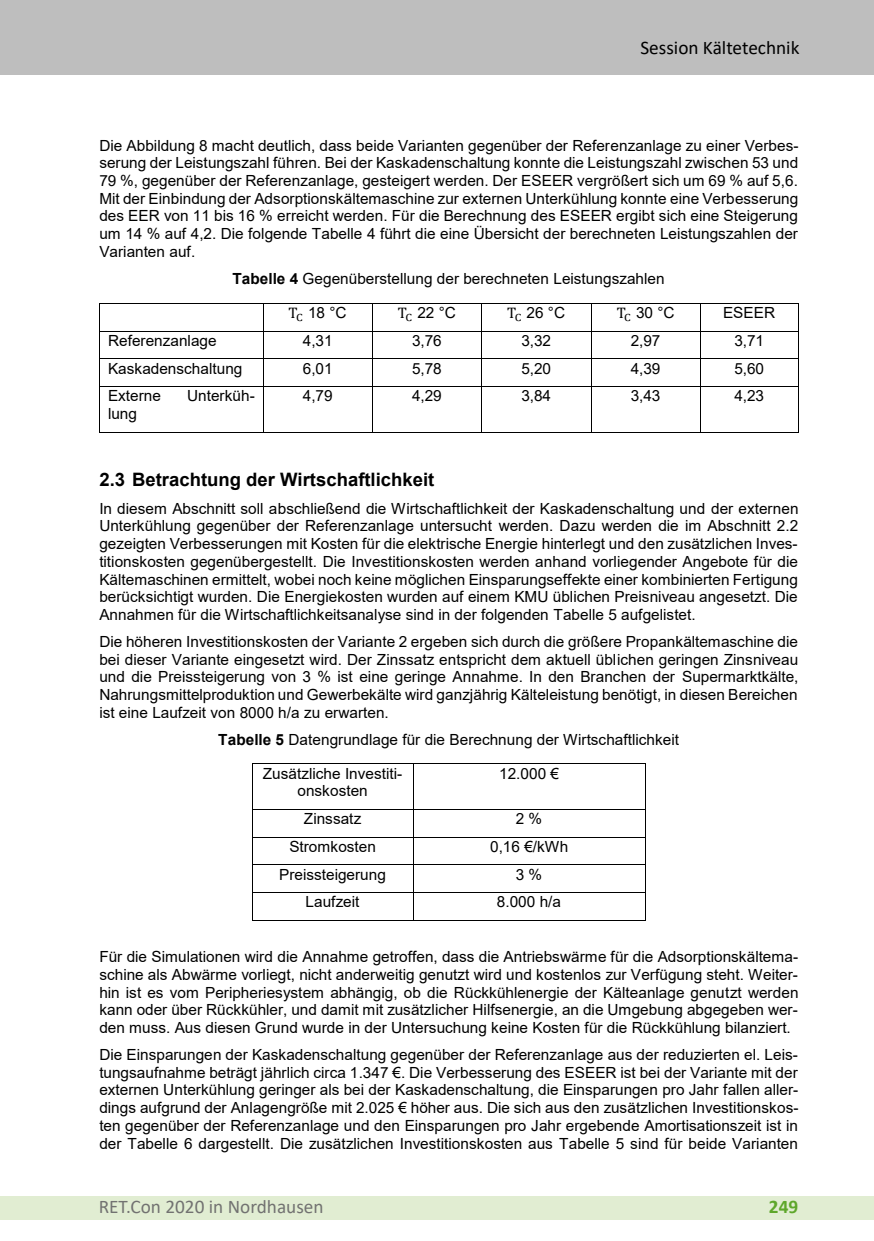
<style>
.page{position:relative;width:874px;height:1241px;background:#fff}
.page>*{position:absolute;margin:0;border:0;box-sizing:border-box;transform-origin:0 0}
.t1{font:19.25px "Calibri";color:#727271}
.t2{font:19.25px "Calibri";color:#000}
.t3{font:700 19.25px "Calibri";color:#5ea72b}
.t4{font:700 18.55px "Arial";color:#000}
.t5{font:15.4px/17.7px "Arial";color:#000;text-align:justify}
.s1{font-weight:700}
.s2{font-family:"Cambria Math"}
</style>
<div class="page">
<div style="left:0;top:1196px;width:873px;height:23px;background:#e1edd2"></div>
<div style="left:0;top:0;width:873px;height:74px;background:#bebebe"></div>
<hr style="left:100px;top:302px;width:163px;height:1px;background:#000">
<hr style="left:263px;top:302px;width:109px;height:1px;background:#000">
<hr style="left:373px;top:302px;width:108px;height:1px;background:#000">
<hr style="left:482px;top:302px;width:108px;height:1px;background:#000">
<hr style="left:591px;top:302px;width:108px;height:1px;background:#000">
<hr style="left:700px;top:302px;width:97px;height:1px;background:#000">
<hr style="left:100px;top:331px;width:163px;height:1px;background:#000">
<hr style="left:263px;top:331px;width:109px;height:1px;background:#000">
<hr style="left:373px;top:331px;width:108px;height:1px;background:#000">
<hr style="left:482px;top:331px;width:108px;height:1px;background:#000">
<hr style="left:591px;top:331px;width:108px;height:1px;background:#000">
<hr style="left:700px;top:331px;width:97px;height:1px;background:#000">
<hr style="left:100px;top:358px;width:163px;height:1px;background:#000">
<hr style="left:263px;top:358px;width:109px;height:1px;background:#000">
<hr style="left:373px;top:358px;width:108px;height:1px;background:#000">
<hr style="left:482px;top:358px;width:108px;height:1px;background:#000">
<hr style="left:591px;top:358px;width:108px;height:1px;background:#000">
<hr style="left:700px;top:358px;width:97px;height:1px;background:#000">
<svg style="left:99px;top:303px;width:1px;height:84px"></svg>
<hr style="left:100px;top:386px;width:163px;height:1px;background:#000">
<svg style="left:263px;top:302px;width:1px;height:84px"></svg>
<hr style="left:263px;top:386px;width:109px;height:1px;background:#000">
<svg style="left:372px;top:303px;width:1px;height:84px"></svg>
<hr style="left:373px;top:386px;width:108px;height:1px;background:#000">
<svg style="left:481px;top:303px;width:1px;height:84px"></svg>
<hr style="left:482px;top:386px;width:108px;height:1px;background:#000">
<hr style="left:591px;top:386px;width:108px;height:1px;background:#000">
<hr style="left:700px;top:386px;width:97px;height:1px;background:#000">
<hr style="left:99px;top:387px;width:1px;height:44px;background:#000">
<hr style="left:100px;top:431px;width:163px;height:1px;background:#000">
<hr style="left:263px;top:387px;width:1px;height:44px;background:#000">
<hr style="left:263px;top:431px;width:109px;height:1px;background:#000">
<hr style="left:372px;top:387px;width:1px;height:44px;background:#000">
<hr style="left:373px;top:431px;width:108px;height:1px;background:#000">
<hr style="left:481px;top:387px;width:1px;height:44px;background:#000">
<hr style="left:482px;top:431px;width:108px;height:1px;background:#000">
<hr style="left:590px;top:387px;width:1px;height:44px;background:#000">
<hr style="left:591px;top:431px;width:108px;height:1px;background:#000">
<hr style="left:699px;top:387px;width:1px;height:44px;background:#000">
<hr style="left:700px;top:431px;width:97px;height:1px;background:#000">
<hr style="left:797px;top:387px;width:1px;height:44px;background:#000">
<hr style="left:252px;top:763px;width:160px;height:1px;background:#000">
<hr style="left:413px;top:763px;width:231px;height:1px;background:#000">
<hr style="left:252px;top:764px;width:1px;height:45px;background:#000">
<hr style="left:412px;top:764px;width:1px;height:45px;background:#000">
<hr style="left:644px;top:764px;width:1px;height:45px;background:#000">
<hr style="left:252px;top:809px;width:160px;height:1px;background:#000">
<hr style="left:413px;top:809px;width:231px;height:1px;background:#000">
<hr style="left:252px;top:836px;width:160px;height:1px;background:#000">
<hr style="left:413px;top:836px;width:231px;height:1px;background:#000">
<hr style="left:252px;top:864px;width:160px;height:1px;background:#000">
<hr style="left:413px;top:864px;width:231px;height:1px;background:#000">
<hr style="left:252px;top:892px;width:160px;height:1px;background:#000">
<hr style="left:413px;top:892px;width:231px;height:1px;background:#000">
<svg style="left:252px;top:810px;width:1px;height:109px"></svg>
<hr style="left:252px;top:919px;width:160px;height:1px;background:#000">
<hr style="left:413px;top:919px;width:231px;height:1px;background:#000">
<p class="t2" style="left:640px;top:34px;width:160px">Session Kältetechnik</p>
<p class="t5" style="left:99px;top:136px;width:700px">Die Abbildung 8 macht deutlich, dass beide Varianten gegenüber der Referenzanlage zu einer Verbes&shy;serung der Leistungszahl führen. Bei der Kaskadenschaltung konnte die Leistungszahl zwischen 53 und 79 %, gegenüber der Referenzanlage, gesteigert werden. Der ESEER vergrößert sich um 69 % auf 5,6.<br>Mit der Einbindung der Adsorptionskältemaschine zur externen Unterkühlung konnte eine Verbesserung des EER von 11 bis 16 % erreicht werden. Für die Berechnung des ESEER ergibt sich eine Steigerung um 14 % auf 4,2. Die folgende Tabelle 4 führt die eine Übersicht der berechneten Leistungszahlen der Varianten auf.</p>
<p class="t5" style="left:232px;top:269px;width:433px"><span class="s1">Tabelle 4</span> Gegenüberstellung der berechneten Leistungszahlen</p>
<p class="t5" style="left:288px;top:303px;width:59px"><span class="s2">T</span><sub>C</sub> 18 °C</p>
<p class="t5" style="left:398px;top:303px;width:59px"><span class="s2">T</span><sub>C</sub> 22 °C</p>
<p class="t5" style="left:507px;top:303px;width:59px"><span class="s2">T</span><sub>C</sub> 26 °C</p>
<p class="t5" style="left:616px;top:303px;width:59px"><span class="s2">T</span><sub>C</sub> 30 °C</p>
<p class="t5" style="left:722px;top:303px;width:54px">ESEER</p>
<p class="t5" style="left:108px;top:331px;width:110px">Referenzanlage</p>
<p class="t5" style="left:303px;top:331px;width:31px">4,31</p>
<p class="t5" style="left:412px;top:331px;width:31px">3,76</p>
<p class="t5" style="left:521px;top:331px;width:31px">3,32</p>
<p class="t5" style="left:630px;top:331px;width:31px">2,97</p>
<p class="t5" style="left:734px;top:331px;width:31px">3,71</p>
<p class="t5" style="left:108px;top:359px;width:136px">Kaskadenschaltung</p>
<p class="t5" style="left:303px;top:359px;width:31px">6,01</p>
<p class="t5" style="left:412px;top:359px;width:31px">5,78</p>
<p class="t5" style="left:521px;top:359px;width:31px">5,20</p>
<p class="t5" style="left:630px;top:359px;width:31px">4,39</p>
<p class="t5" style="left:734px;top:359px;width:31px">5,60</p>
<p class="t5" style="left:108px;top:387px;width:54px">Externe</p>
<p class="t5" style="left:187px;top:387px;width:69px">Unterküh-</p>
<p class="t5" style="left:108px;top:405px;width:31px">lung</p>
<p class="t5" style="left:303px;top:387px;width:31px">4,79</p>
<p class="t5" style="left:412px;top:387px;width:31px">4,29</p>
<p class="t5" style="left:521px;top:387px;width:31px">3,84</p>
<p class="t5" style="left:630px;top:387px;width:31px">3,43</p>
<p class="t5" style="left:734px;top:387px;width:31px">4,23</p>
<p class="t4" style="left:99px;top:466px;width:336px">2.3 Betrachtung der Wirtschaftlichkeit</p>
<p class="t5" style="left:99px;top:499px;width:700px">In diesem Abschnitt soll abschließend die Wirtschaftlichkeit der Kaskadenschaltung und der externen Unterkühlung gegenüber der Referenzanlage untersucht werden. Dazu werden die im Abschnitt 2.2 gezeigten Verbesserungen mit Kosten für die elektrische Energie hinterlegt und den zusätzlichen Inves&shy;titionskosten gegenübergestellt. Die Investitionskosten werden anhand vorliegender Angebote für die Kältemaschinen ermittelt, wobei noch keine möglichen Einsparungseffekte einer kombinierten Fertigung berücksichtigt wurden. Die Energiekosten wurden auf einem KMU üblichen Preisniveau angesetzt. Die Annahmen für die Wirtschaftlichkeitsanalyse sind in der folgenden Tabelle 5 aufgelistet.</p>
<p class="t5" style="left:99px;top:632px;width:700px">Die höheren Investitionskosten der Variante 2 ergeben sich durch die größere Propankältemaschine die bei dieser Variante eingesetzt wird. Der Zinssatz entspricht dem aktuell üblichen geringen Zinsniveau und die Preissteigerung von 3 % ist eine geringe Annahme. In den Branchen der Supermarktkälte, Nahrungsmittelproduktion und Gewerbekälte wird ganzjährig Kälteleistung benötigt, in diesen Bereichen ist eine Laufzeit von 8000 h/a zu erwarten.</p>
<p class="t5" style="left:218px;top:730px;width:462px"><span class="s1">Tabelle 5</span> Datengrundlage für die Berechnung der Wirtschaftlichkeit</p>
<p class="t5" style="left:263px;top:764px;width:141px;text-align:center">Zusätzliche Investiti&shy;onskosten</p>
<p class="t5" style="left:499px;top:764px;width:61px">12.000 €</p>
<p class="t5" style="left:304px;top:809px;width:59px">Zinssatz</p>
<p class="t5" style="left:515px;top:809px;width:28px">2 %</p>
<p class="t5" style="left:289px;top:837px;width:88px">Stromkosten</p>
<p class="t5" style="left:490px;top:837px;width:80px">0,16 €/kWh</p>
<p class="t5" style="left:279px;top:865px;width:108px">Preissteigerung</p>
<p class="t5" style="left:515px;top:865px;width:28px">3 %</p>
<p class="t5" style="left:305px;top:892px;width:55px">Laufzeit</p>
<p class="t5" style="left:496px;top:892px;width:66px">8.000 h/a</p>
<p class="t5" style="left:99px;top:947px;width:700px">Für die Simulationen wird die Annahme getroffen, dass die Antriebswärme für die Adsorptionskältema&shy;schine als Abwärme vorliegt, nicht anderweitig genutzt wird und kostenlos zur Verfügung steht. Weiter&shy;hin ist es vom Peripheriesystem abhängig, ob die Rückkühlenergie der Kälteanlage genutzt werden kann oder über Rückkühler, und damit mit zusätzlicher Hilfsenergie, an die Umgebung abgegeben wer&shy;den muss. Aus diesen Grund wurde in der Untersuchung keine Kosten für die Rückkühlung bilanziert.</p>
<p class="t5" style="left:99px;top:1045px;width:700px">Die Einsparungen der Kaskadenschaltung gegenüber der Referenzanlage aus der reduzierten el. Leis&shy;tungsaufnahme beträgt jährlich circa 1.347 €. Die Verbesserung des ESEER ist bei der Variante mit der externen Unterkühlung geringer als bei der Kaskadenschaltung, die Einsparungen pro Jahr fallen aller&shy;dings aufgrund der Anlagengröße mit 2.025 € höher aus. Die sich aus den zusätzlichen Investitionskos&shy;ten gegenüber der Referenzanlage und den Einsparungen pro Jahr ergebende Amortisationszeit ist in der Tabelle 6 dargestellt. Die zusätzlichen Investitionskosten aus Tabelle 5 sind für beide Varianten</p>
<p class="t1" style="left:99px;top:1193px;width:226px">RET.Con 2020 in Nordhausen</p>
<p class="t3" style="left:768px;top:1192px;width:31px">249</p>
</div>
